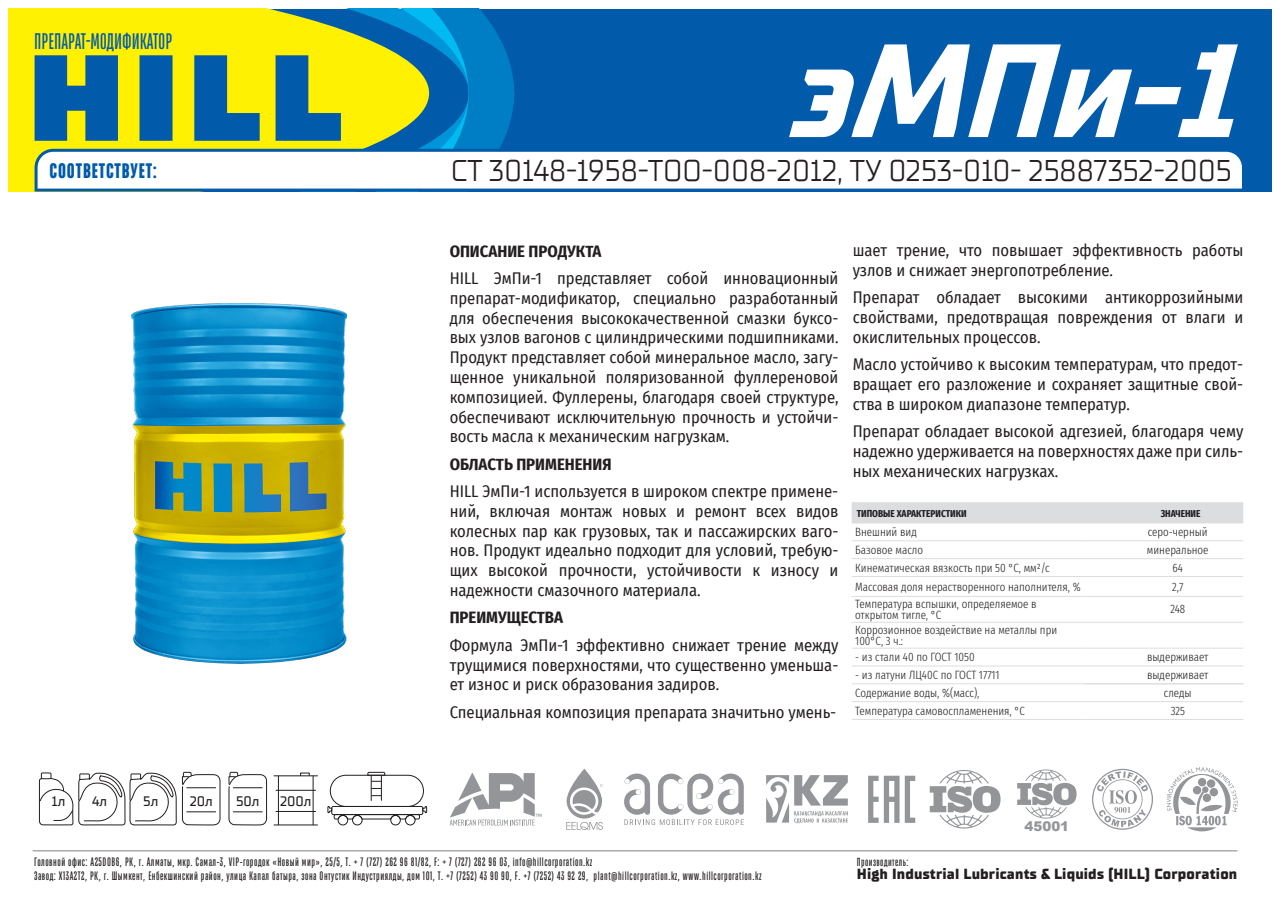
<style>
.page{position:relative;width:1280px;height:910px;background:#fff}
.page>*{position:absolute;margin:0;border:0;box-sizing:border-box;transform-origin:0 0}
.t1{font:italic 700 132.3px "HILL Horizon";color:#fff}
.t2{font:30px "HILL Horizon";color:#231f20}
.t3{font:500 22.5px "HILL Accent";color:#015aaa}
.t4{font:800 21px "HILL Accent";letter-spacing:.04em;color:#015aaa}
.t5{font:16.5px/19.8px "Fira Sans Condensed";color:#231f20;text-align:justify}
.t6{font:700 16.5px "Fira Sans Condensed";color:#231f20}
.t7{font:800 14.7px "HILL Horizon";letter-spacing:.01em;color:#231f20}
.t8{font:500 13.8px "HILL Horizon";color:#231f20}
.t9{font:900 13.35px "Arial";color:#939598}
.t10{font:500 12.15px/13.2px "HILL Accent";letter-spacing:.04em;color:#231f20}
.t11{font:300 extra-condensed 12px/10.5px "Fira Sans";color:#231f20}
.t12{font:500 11.7px "HILL Accent";letter-spacing:.04em;color:#231f20}
.t13{font:700 extra-condensed 10.05px "Fira Sans";color:#231f20}
</style>
<div class="page">
<div style="left:9px;top:9px;width:1262px;height:182px;background:#015aaa"></div>
<div style="left:9px;top:9px;width:167px;height:182px;background:#fff101"></div>
<svg style="left:35px;top:151px;width:1210px;height:41px;fill:#fff"></svg>
<svg style="left:35px;top:9px;width:479px;height:182px"></svg>
<div style="left:852px;top:502px;width:391px;height:21px;background:#dcdddf"></div>
<hr style="left:852px;top:540px;width:232px;height:1px;background:#dcdddf">
<hr style="left:1084px;top:540px;width:159px;height:1px;background:#dcdddf">
<hr style="left:852px;top:558px;width:232px;height:1px;background:#dcdddf">
<hr style="left:1084px;top:558px;width:159px;height:1px;background:#dcdddf">
<hr style="left:852px;top:576px;width:232px;height:1px;background:#dcdddf">
<hr style="left:1084px;top:576px;width:159px;height:1px;background:#dcdddf">
<hr style="left:852px;top:596px;width:232px;height:1px;background:#dcdddf">
<hr style="left:1084px;top:596px;width:159px;height:1px;background:#dcdddf">
<hr style="left:852px;top:622px;width:232px;height:1px;background:#dcdddf">
<hr style="left:1084px;top:622px;width:159px;height:1px;background:#dcdddf">
<hr style="left:852px;top:648px;width:232px;height:1px;background:#dcdddf">
<hr style="left:1084px;top:648px;width:159px;height:1px;background:#dcdddf">
<hr style="left:852px;top:665px;width:232px;height:1px;background:#dcdddf">
<hr style="left:1084px;top:665px;width:159px;height:1px;background:#dcdddf">
<hr style="left:852px;top:683px;width:232px;height:1px;background:#dcdddf">
<hr style="left:1084px;top:683px;width:159px;height:1px;background:#dcdddf">
<hr style="left:852px;top:701px;width:232px;height:1px;background:#dcdddf">
<hr style="left:1084px;top:701px;width:159px;height:1px;background:#dcdddf">
<hr style="left:852px;top:719px;width:232px;height:1px;background:#dcdddf">
<hr style="left:1084px;top:719px;width:159px;height:1px;background:#dcdddf">
<hr style="left:33px;top:850px;width:1204px;height:1px;background:#a8a9ad">
<svg style="left:228px;top:772px;width:39px;height:54px"></svg>
<hr style="left:276px;top:790px;width:40px;height:1px;background:#231f20">
<hr style="left:276px;top:811px;width:40px;height:1px;background:#231f20">
<hr style="left:274px;top:825px;width:44px;height:1px;background:#231f20">
<hr style="left:274px;top:775px;width:44px;height:1px;background:#231f20">
<hr style="left:278px;top:776px;width:1px;height:49px;background:#231f20">
<hr style="left:313px;top:776px;width:1px;height:49px;background:#231f20">
<svg style="left:300px;top:773px;width:10px;height:3px"></svg>
<svg style="left:327px;top:806px;width:100px;height:20px"></svg>
<div style="left:330px;top:775px;width:94px;height:32px;border:1px solid #231f20;border-radius:16px"></div>
<svg style="left:367px;top:772px;width:19px;height:28px"></svg>
<svg style="left:39px;top:771px;width:182px;height:55px"></svg>
<svg style="left:566px;top:769px;width:37px;height:61px"></svg>
<svg style="left:930px;top:770px;width:70px;height:59px"></svg>
<svg style="left:1017px;top:769px;width:59px;height:50px"></svg>
<svg style="left:884px;top:776px;width:15px;height:47px"></svg>
<svg style="left:868px;top:776px;width:10px;height:47px"></svg>
<svg style="left:905px;top:776px;width:10px;height:47px"></svg>
<svg style="left:766px;top:775px;width:82px;height:48px"></svg>
<svg style="left:450px;top:773px;width:92px;height:52px"></svg>
<svg style="left:624px;top:773px;width:120px;height:52px"></svg>
<svg style="left:1166px;top:767px;width:71px;height:64px"></svg>
<svg style="left:1092px;top:769px;width:61px;height:61px"></svg>
<img style="left:132px;top:303px;width:214px;height:360px">
<h3 class="t3" style="left:34px;top:29px;width:140px">ПРЕПАРАТ-МОДИФИКАТОР</h3>
<p class="t4" style="left:50px;top:159px;width:109px">СООТВЕТСТВУЕТ:</p>
<p class="t8" style="left:52px;top:793px;width:15px">1л</p>
<p class="t8" style="left:92px;top:793px;width:16px">4л</p>
<p class="t8" style="left:143px;top:793px;width:16px">5л</p>
<p class="t8" style="left:190px;top:793px;width:25px">20л</p>
<p class="t8" style="left:236px;top:793px;width:25px">50л</p>
<p class="t8" style="left:280px;top:793px;width:33px">200л</p>
<h1 class="t1" style="left:785px;top:10px;width:492px">эМПи-1</h1>
<h2 class="t2" style="left:451px;top:153px;width:782px">СТ 30148-1958-ТОО-008-2012, ТУ 0253-010- 25887352-2005</h2>
<p class="t6" style="left:450px;top:237px;width:153px">ОПИСАНИЕ ПРОДУКТА</p>
<p class="t5" style="left:450px;top:268px;width:390px">HILL ЭмПи-1 представляет собой инновационный препарат-модификатор, специально разработанный для обеспечения высококачественной смазки буксо&shy;вых узлов вагонов с цилиндрическими подшипниками.<br>Продукт представляет собой минеральное масло, загу&shy;щенное уникальной поляризованной фуллереновой композицией. Фуллерены, благодаря своей структуре, обеспечивают исключительную прочность и устойчи&shy;вость масла к механическим нагрузкам.</p>
<p class="t6" style="left:450px;top:450px;width:163px">ОБЛАСТЬ ПРИМЕНЕНИЯ</p>
<p class="t5" style="left:450px;top:481px;width:390px">HILL ЭмПи-1 используется в широком спектре примене&shy;ний, включая монтаж новых и ремонт всех видов колесных пар как грузовых, так и пассажирских ваго&shy;нов. Продукт идеально подходит для условий, требую&shy;щих высокой прочности, устойчивости к износу и надежности смазочного материала.</p>
<p class="t6" style="left:450px;top:604px;width:115px">ПРЕИМУЩЕСТВА</p>
<p class="t5" style="left:450px;top:635px;width:390px">Формула ЭмПи-1 эффективно снижает трение между трущимися поверхностями, что существенно уменьша&shy;ет износ и риск образования задиров.</p>
<p class="t5" style="left:450px;top:701px;width:388px">Специальная композиция препарата значитьно умень-</p>
<p class="t5" style="left:853px;top:240px;width:392px">шает трение, что повышает эффективность работы узлов и снижает энергопотребление.</p>
<p class="t5" style="left:853px;top:287px;width:392px">Препарат обладает высокими антикоррозийными свойствами, предотвращая повреждения от влаги и окислительных процессов.</p>
<p class="t5" style="left:853px;top:354px;width:392px">Масло устойчиво к высоким температурам, что предот&shy;вращает его разложение и сохраняет защитные свой&shy;ства в широком диапазоне температур.</p>
<p class="t5" style="left:853px;top:421px;width:392px">Препарат обладает высокой адгезией, благодаря чему надежно удерживается на поверхностях даже при силь&shy;ных механических нагрузках.</p>
<p class="t13" style="left:857px;top:505px;width:111px">ТИПОВЫЕ ХАРАКТЕРИСТИКИ</p>
<p class="t13" style="left:1161px;top:505px;width:41px">ЗНАЧЕНИЕ</p>
<p class="t11" style="left:855px;top:526px;width:63px">Внешний вид</p>
<p class="t11" style="left:1148px;top:526px;width:61px">серо-черный</p>
<p class="t11" style="left:855px;top:544px;width:69px">Базовое масло</p>
<p class="t11" style="left:1147px;top:544px;width:63px">минеральное</p>
<p class="t11" style="left:855px;top:562px;width:196px">Кинематическая вязкость при 50 °C, мм2/с</p>
<p class="t11" style="left:1172px;top:562px;width:12px">64</p>
<p class="t11" style="left:855px;top:581px;width:227px">Массовая доля нерастворенного наполнителя, %</p>
<p class="t11" style="left:1172px;top:581px;width:13px">2,7</p>
<p class="t11" style="left:855px;top:599px;width:183px">Температура вспышки, определяемое в открытом тигле, °C</p>
<p class="t11" style="left:1170px;top:604px;width:16px">248</p>
<p class="t11" style="left:855px;top:625px;width:203px">Коррозионное воздействие на металлы при<br>100°C, 3 ч.:</p>
<p class="t11" style="left:855px;top:652px;width:121px">- из стали 40 по ГОСТ 1050</p>
<p class="t11" style="left:1147px;top:652px;width:63px">выдерживает</p>
<p class="t11" style="left:855px;top:669px;width:146px">- из латуни ЛЦ40С по ГОСТ 17711</p>
<p class="t11" style="left:1147px;top:669px;width:63px">выдерживает</p>
<p class="t11" style="left:855px;top:687px;width:126px">Содержание воды, %(масс),</p>
<p class="t11" style="left:1164px;top:687px;width:29px">следы</p>
<p class="t11" style="left:855px;top:705px;width:171px">Температура самовоспламенения, °C</p>
<p class="t11" style="left:1171px;top:705px;width:16px">325</p>
<p class="t9" style="left:1024px;top:817px;width:46px">45001</p>
<p class="t10" style="left:34px;top:855px;width:729px">Головной офис: A25D0B6, РК, г. Алматы, мкр. Самал-3, VIP-городок «Новый мир», 25/5, Т. + 7 (727) 262 96 81/82, F: + 7 (727) 262 96 03, info@hillcorporation.kz<br>Завод: X13A2T2, РК, г. Шымкент, Енбекшинский район, улица Капал батыра, зона Онтустик Индустриялды, дом 101, T. +7 (7252) 43 90 90, F. +7 (7252) 43 92 29, plant@hillcorporation.kz, www.hillcorporation.kz</p>
<p class="t12" style="left:857px;top:855px;width:53px">Производитель:</p>
<p class="t7" style="left:857px;top:865px;width:382px">High Industrial Lubricants &amp; Liquids (HILL) Corporation</p>
</div>
